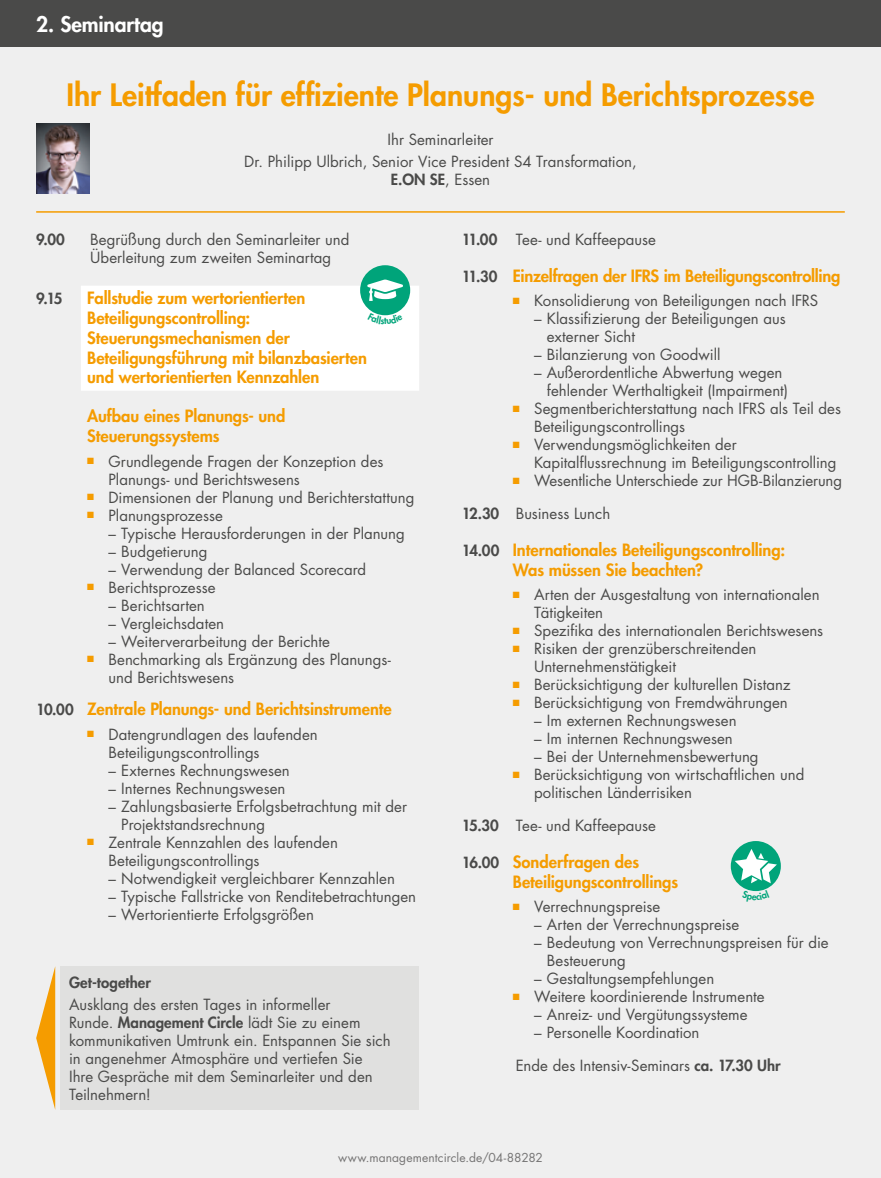
<style>
.page{position:relative;width:881px;height:1178px;background:#fff}
.page>*{position:absolute;margin:0;border:0;box-sizing:border-box;transform-origin:0 0}
.t1{font:800 30px "Futura Std";color:#f59c00}
.t2{font:800 21px "Futura Std";letter-spacing:-.005em;color:#fff}
.t3{font:800 16.5px/19.8px "Futura Std";letter-spacing:-.005em;color:#f59c00}
.t4{font:15px/18px "Futura Std";color:#4a4a49}
.t5{font:800 15px "Futura Std";letter-spacing:.005em;color:#4a4a49}
.t6{font:12px "Futura Std";letter-spacing:.01em;color:#757474}
.s1{font-weight:400}
.s2{color:#f59c00}
.s3{font-size:15px;color:#4a4a49}
.s4{font-weight:800}
</style>
<div class="page">
<div style="left:0;top:0;width:880px;height:1178px;background:#efefef"></div>
<div style="left:0;top:0;width:880px;height:47px;background:#4a4a49"></div>
<hr style="left:36px;top:211px;width:808px;height:2px;background:#f59c00">
<svg style="left:36px;top:967px;width:19px;height:142px"></svg>
<div style="left:61px;top:966px;width:358px;height:144px;background:#e0e0df"></div>
<div style="left:81px;top:286px;width:338px;height:105px;background:#fff"></div>
<img style="left:36px;top:123px;width:54px;height:71px">
<div style="left:360px;top:265px;width:50px;height:50px;background:#00a47a;border-radius:50%"></div>
<svg style="left:367px;top:279px;width:36px;height:22px"></svg>
<div style="left:730px;top:841px;width:50px;height:50px;background:#00a47a;border-radius:50%"></div>
<svg style="left:734px;top:849px;width:42px;height:34px"></svg>
<svg style="left:375px;top:313px;width:20px;height:3px"></svg>
<h2 class="t2" style="left:36px;top:11px;width:129px">2. Seminartag</h2>
<h1 class="t1" style="left:66px;top:75px;width:749px">Ihr Leitfaden für effiziente Planungs- und Berichtsprozesse</h1>
<p class="t4" style="left:244px;top:128px;width:394px;line-height:22.2px;text-align:center">Ihr Seminarleiter<br>Dr. Philipp Ulbrich, Senior Vice President S4 Transformation,</p>
<p class="t5" style="left:390px;top:170px;width:101px">E.ON SE<span class="s1">, Essen</span></p>
<p class="t5" style="left:36px;top:230px;width:30px">9.00</p>
<p class="t4" style="left:90px;top:231px;width:261px">Begrüßung durch den Seminarleiter und<br>Überleitung zum zweiten Seminartag</p>
<p class="t5" style="left:36px;top:289px;width:28px">9.15</p>
<p class="t3" style="left:87px;top:288px;width:281px">Fallstudie zum wertorientierten Beteiligungscontrolling:<br>Steuerungsmechanismen der Beteiligungsführung mit bilanzbasierten und wertorientierten Kennzahlen</p>
<p class="t3" style="left:87px;top:406px;width:200px">Aufbau eines Planungs- und<br>Steuerungssystems</p>
<p class="t4" style="left:108px;top:452px;width:276px;text-indent:-21px"><span class="s2">■</span> Grundlegende Fragen der Konzeption des<br>Planungs- und Berichtswesens</p>
<p class="t4" style="left:87px;top:488px;width:329px"><span class="s2">■</span> Dimensionen der Planung und Berichterstattung</p>
<p class="t4" style="left:87px;top:506px;width:137px"><span class="s2">■</span> Planungsprozesse</p>
<p class="t4" style="left:108px;top:524px;width:298px">– Typische Herausforderungen in der Planung</p>
<p class="t4" style="left:108px;top:542px;width:101px">– Budgetierung</p>
<p class="t4" style="left:108px;top:560px;width:259px">– Verwendung der Balanced Scorecard</p>
<p class="t4" style="left:87px;top:578px;width:130px"><span class="s2">■</span> Berichtsprozesse</p>
<p class="t4" style="left:108px;top:596px;width:98px">– Berichtsarten</p>
<p class="t4" style="left:108px;top:614px;width:117px">– Vergleichsdaten</p>
<p class="t4" style="left:108px;top:632px;width:223px">– Weiterverarbeitung der Berichte</p>
<p class="t4" style="left:108px;top:650px;width:284px;text-indent:-21px"><span class="s2">■</span> Benchmarking als Ergänzung des Planungs&shy;und Berichtswesens</p>
<p class="t3" style="left:36px;top:699px;width:357px"><span class="s3">10.00</span> Zentrale Planungs- und Berichtsinstrumente</p>
<p class="t4" style="left:108px;top:725px;width:211px;text-indent:-21px"><span class="s2">■</span> Datengrundlagen des laufenden<br>Beteiligungscontrollings</p>
<p class="t4" style="left:108px;top:761px;width:183px">– Externes Rechnungswesen</p>
<p class="t4" style="left:108px;top:779px;width:178px">– Internes Rechnungswesen</p>
<p class="t4" style="left:121px;top:797px;width:287px;text-indent:-13px">– Zahlungsbasierte Erfolgsbetrachtung mit der<br>Projektstandsrechnung</p>
<p class="t4" style="left:108px;top:833px;width:231px;text-indent:-21px"><span class="s2">■</span> Zentrale Kennzahlen des laufenden<br>Beteiligungscontrollings</p>
<p class="t4" style="left:108px;top:869px;width:288px">– Notwendigkeit vergleichbarer Kennzahlen</p>
<p class="t4" style="left:108px;top:887px;width:309px">– Typische Fallstricke von Renditebetrachtungen</p>
<p class="t4" style="left:108px;top:905px;width:207px">– Wertorientierte Erfolgsgrößen</p>
<p class="t5" style="left:69px;top:973px;width:83px">Get-together</p>
<p class="t4" style="left:69px;top:996px;width:323px">Ausklang des ersten Tages in informeller<br>Runde. <span class="s4">Management Circle</span> lädt Sie zu einem kommunikativen Umtrunk ein. Entspannen Sie sich in angenehmer Atmosphäre und vertiefen Sie<br>Ihre Gespräche mit dem Seminarleiter und den Teilnehmern!</p>
<p class="t4" style="left:461px;top:231px;width:196px"><span class="s4">11.00</span> Tee- und Kaffeepause</p>
<p class="t3" style="left:461px;top:266px;width:380px"><span class="s3">11.30</span> Einzelfragen der IFRS im Beteiligungscontrolling</p>
<p class="t4" style="left:512px;top:292px;width:307px"><span class="s2">■</span> Konsolidierung von Beteiligungen nach IFRS</p>
<p class="t4" style="left:546px;top:310px;width:240px;text-indent:-13px">– Klassifizierung der Beteiligungen aus externer Sicht</p>
<p class="t4" style="left:534px;top:346px;width:188px">– Bilanzierung von Goodwill</p>
<p class="t4" style="left:546px;top:364px;width:243px;text-indent:-13px">– Außerordentliche Abwertung wegen fehlender Werthaltigkeit (Impairment)</p>
<p class="t4" style="left:534px;top:400px;width:308px;text-indent:-21px"><span class="s2">■</span> Segmentberichterstattung nach IFRS als Teil des<br>Beteiligungscontrollings</p>
<p class="t4" style="left:534px;top:436px;width:304px;text-indent:-21px"><span class="s2">■</span> Verwendungsmöglichkeiten der<br>Kapitalflussrechnung im Beteiligungscontrolling</p>
<p class="t4" style="left:461px;top:465px;width:381px;line-height:32.8px;text-indent:51px"><span class="s2">■</span> Wesentliche Unterschiede zur HGB-Bilanzierung<br><span class="s4">12.30</span> Business Lunch</p>
<p class="t3" style="left:512px;top:540px;width:274px;text-indent:-51px"><span class="s3">14.00</span> Internationales Beteiligungscontrolling:<br>Was müssen Sie beachten?</p>
<p class="t4" style="left:534px;top:586px;width:287px;text-indent:-21px"><span class="s2">■</span> Arten der Ausgestaltung von internationalen<br>Tätigkeiten</p>
<p class="t4" style="left:512px;top:622px;width:312px"><span class="s2">■</span> Spezifika des internationalen Berichtswesens</p>
<p class="t4" style="left:534px;top:640px;width:224px;text-indent:-21px"><span class="s2">■</span> Risiken der grenzüberschreitenden<br>Unternehmenstätigkeit</p>
<p class="t4" style="left:512px;top:676px;width:279px"><span class="s2">■</span> Berücksichtigung der kulturellen Distanz</p>
<p class="t4" style="left:512px;top:694px;width:276px"><span class="s2">■</span> Berücksichtigung von Fremdwährungen</p>
<p class="t4" style="left:534px;top:712px;width:204px">– Im externen Rechnungswesen</p>
<p class="t4" style="left:534px;top:730px;width:200px">– Im internen Rechnungswesen</p>
<p class="t4" style="left:534px;top:748px;width:226px">– Bei der Unternehmensbewertung</p>
<p class="t4" style="left:534px;top:766px;width:272px;text-indent:-21px"><span class="s2">■</span> Berücksichtigung von wirtschaftlichen und politischen Länderrisiken</p>
<p class="t4" style="left:461px;top:817px;width:196px"><span class="s4">15.30</span> Tee- und Kaffeepause</p>
<p class="t3" style="left:512px;top:852px;width:167px;text-indent:-51px"><span class="s3">16.00</span> Sonderfragen des<br>Beteiligungscontrollings</p>
<p class="t4" style="left:512px;top:898px;width:149px"><span class="s2">■</span> Verrechnungspreise</p>
<p class="t4" style="left:534px;top:916px;width:207px">– Arten der Verrechnungspreise</p>
<p class="t4" style="left:546px;top:934px;width:283px;text-indent:-13px">– Bedeutung von Verrechnungspreisen für die<br>Besteuerung</p>
<p class="t4" style="left:534px;top:970px;width:181px">– Gestaltungsempfehlungen</p>
<p class="t4" style="left:512px;top:988px;width:253px"><span class="s2">■</span> Weitere koordinierende Instrumente</p>
<p class="t4" style="left:534px;top:1006px;width:215px">– Anreiz- und Vergütungssysteme</p>
<p class="t4" style="left:515px;top:1016px;width:266px;line-height:32.8px;text-indent:18px">– Personelle Koordination<br>Ende des Intensiv-Seminars <span class="s4">ca. 17.30 Uhr</span></p>
<p class="t6" style="left:338px;top:1149px;width:206px">www.managementcircle.de/04-88282</p>
</div>
